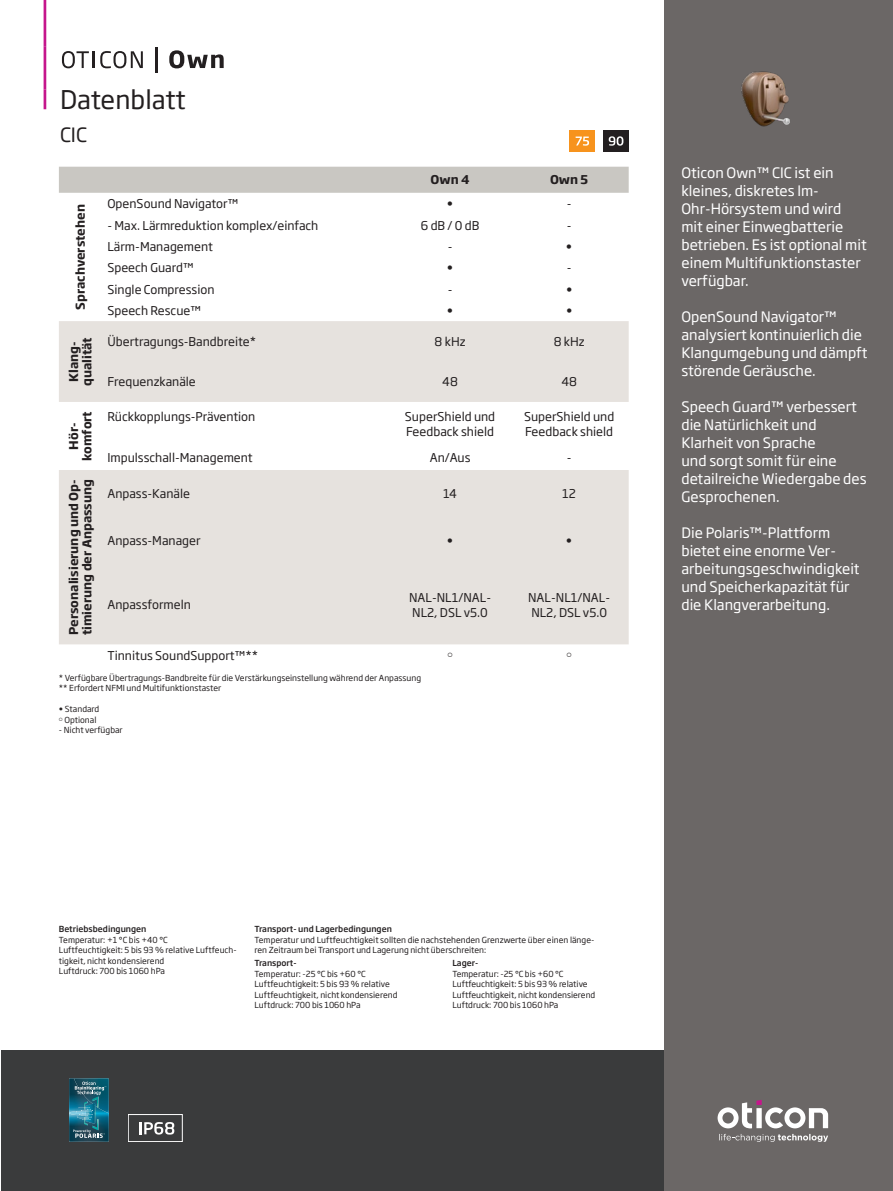
<style>
.page{position:relative;width:893px;height:1191px;background:#fff}
.page>*{position:absolute;margin:0;border:0;box-sizing:border-box;transform-origin:0 0}
.t1{font:25.5px "Soho Gothic Pro";color:#231f20}
.t2{font:19.5px "Soho Gothic Pro";color:#231f20}
.t3{font:14.25px/18px "Soho Gothic Pro";color:#fff}
.t4{font:12px/15px "Soho Gothic Pro";color:#231f20}
.t5{font:700 12px/13.5px "Soho Gothic Pro";color:#231f20;text-align:center}
.t6{font:8.25px/10.5px "Soho Gothic Pro";color:#231f20}
.t7{font:500 8.25px "Soho Gothic Pro";color:#231f20}
</style>
<div class="page">
<div style="left:1px;top:1050px;width:892px;height:141px;background:#3a3b3c"></div>
<div style="left:664px;top:0;width:229px;height:1191px;background:#6b6766"></div>
<img style="left:69px;top:1137px;width:40px;height:4px">
<img style="left:70px;top:1141px;width:38px;height:1px">
<svg style="left:69px;top:1078px;width:40px;height:59px;background:#2b7084"></svg>
<div style="left:570px;top:130px;width:25px;height:22px;background:#f7931d"></div>
<svg style="left:576px;top:137px;width:13px;height:9px"></svg>
<svg style="left:718px;top:1100px;width:110px;height:41px"></svg>
<div style="left:128px;top:1114px;width:55px;height:27px;border:1px solid #fff"></div>
<svg style="left:139px;top:1122px;width:35px;height:12px"></svg>
<div style="left:603px;top:130px;width:26px;height:22px;background:#231f20"></div>
<svg style="left:609px;top:136px;width:14px;height:10px"></svg>
<hr style="left:44px;top:0;width:2px;height:47px;background:#c5168c">
<hr style="left:44px;top:47px;width:2px;height:42px;background:#c5168c">
<hr style="left:44px;top:89px;width:2px;height:20px;background:#c5168c">
<svg style="left:62px;top:51px;width:81px;height:17px"></svg>
<hr style="left:156px;top:47px;width:2px;height:25px;background:#231f20">
<svg style="left:169px;top:50px;width:55px;height:18px"></svg>
<div style="left:59px;top:167px;width:570px;height:26px;background:#c9c7c2"></div>
<svg style="left:59px;top:321px;width:570px;height:323px;fill:#e6e2de"></svg>
<img style="left:741px;top:71px;width:49px;height:56px">
<h1 class="t1" style="left:60px;top:80px;width:127px">Datenblatt</h1>
<h2 class="t2" style="left:60px;top:119px;width:28px">CIC</h2>
<h3 class="t5" style="left:430px;top:172px;width:41px">Own 4</h3>
<h3 class="t5" style="left:550px;top:172px;width:40px">Own 5</h3>
<h3 class="t5" style="left:73px;top:310px;width:107px;rotate:-90deg">Sprachverstehen</h3>
<h3 class="t4" style="left:107px;top:196px;width:132px">OpenSound Navigator™</h3>
<h3 class="t4" style="left:447px;top:196px;width:8px">•</h3>
<h3 class="t4" style="left:567px;top:196px;width:6px">-</h3>
<h3 class="t4" style="left:107px;top:217px;width:213px">- Max. Lärmreduktion komplex/einfach</h3>
<h3 class="t4" style="left:421px;top:217px;width:60px">6 dB / 0 dB</h3>
<h3 class="t4" style="left:567px;top:217px;width:6px">-</h3>
<h3 class="t4" style="left:107px;top:238px;width:107px">Lärm-Management</h3>
<h3 class="t4" style="left:448px;top:238px;width:6px">-</h3>
<h3 class="t4" style="left:566px;top:238px;width:8px">•</h3>
<h3 class="t4" style="left:107px;top:260px;width:88px">Speech Guard™</h3>
<h3 class="t4" style="left:447px;top:260px;width:8px">•</h3>
<h3 class="t4" style="left:567px;top:260px;width:6px">-</h3>
<h3 class="t4" style="left:107px;top:281px;width:109px">Single Compression</h3>
<h3 class="t4" style="left:448px;top:281px;width:6px">-</h3>
<h3 class="t4" style="left:566px;top:281px;width:8px">•</h3>
<h3 class="t4" style="left:107px;top:302px;width:95px">Speech Rescue™</h3>
<h3 class="t4" style="left:447px;top:302px;width:8px">•</h3>
<h3 class="t4" style="left:566px;top:302px;width:8px">•</h3>
<h3 class="t5" style="left:66px;top:386px;width:50px;rotate:-90deg">Klang&shy;qualität</h3>
<h3 class="t4" style="left:107px;top:333px;width:150px">Übertragungs-Bandbreite*</h3>
<h3 class="t4" style="left:435px;top:333px;width:32px">8 kHz</h3>
<h3 class="t4" style="left:554px;top:333px;width:32px">8 kHz</h3>
<h3 class="t4" style="left:107px;top:374px;width:90px">Frequenzkanäle</h3>
<h3 class="t4" style="left:442px;top:374px;width:17px">48</h3>
<h3 class="t4" style="left:561px;top:374px;width:17px">48</h3>
<h3 class="t5" style="left:66px;top:461px;width:51px;rotate:-90deg">Hör&shy;komfort</h3>
<h3 class="t4" style="left:107px;top:408px;width:149px">Rückkopplungs-Prävention</h3>
<h3 class="t4" style="left:405px;top:408px;width:92px">SuperShield und<br>Feedback shield</h3>
<h3 class="t4" style="left:524px;top:408px;width:92px">SuperShield und<br>Feedback shield</h3>
<h3 class="t4" style="left:107px;top:449px;width:147px">Impulsschall-Management</h3>
<h3 class="t4" style="left:430px;top:449px;width:42px">An/Aus</h3>
<h3 class="t4" style="left:567px;top:449px;width:6px">-</h3>
<h3 class="t5" style="left:66px;top:635px;width:158px;text-align:left;rotate:-90deg">Personalisierung und Op&shy;timierung der Anpassung</h3>
<h3 class="t4" style="left:107px;top:485px;width:84px">Anpass-Kanäle</h3>
<h3 class="t4" style="left:443px;top:485px;width:15px">14</h3>
<h3 class="t4" style="left:562px;top:485px;width:15px">12</h3>
<h3 class="t4" style="left:107px;top:533px;width:95px">Anpass-Manager</h3>
<h3 class="t4" style="left:447px;top:533px;width:8px">•</h3>
<h3 class="t4" style="left:566px;top:533px;width:8px">•</h3>
<h3 class="t4" style="left:107px;top:596px;width:85px">Anpassformeln</h3>
<h3 class="t4" style="left:409px;top:589px;width:83px">NAL-NL1/NAL-<br>NL2, DSL v5.0</h3>
<h3 class="t4" style="left:528px;top:589px;width:83px">NAL-NL1/NAL-<br>NL2, DSL v5.0</h3>
<h3 class="t4" style="left:107px;top:647px;width:152px">Tinnitus SoundSupport™**</h3>
<p class="t6" style="left:59px;top:672px;width:364px">* Verfügbare Übertragungs-Bandbreite für die Verstärkungseinstellung während der Anpassung ** Erfordert NFMI und Multifunktionstaster</p>
<p class="t6" style="left:59px;top:703px;width:42px">• Standard</p>
<p class="t6" style="left:59px;top:714px;width:39px">○ Optional</p>
<p class="t6" style="left:59px;top:724px;width:65px">- Nicht verfügbar</p>
<h3 class="t3" style="left:681px;top:163px;width:187px">Oticon Own™ CIC ist ein kleines, diskretes Im-<br>Ohr-Hörsystem und wird<br>mit einer Einwegbatterie betrieben. Es ist optional mit einem Multifunktionstaster verfügbar.</h3>
<h3 class="t3" style="left:681px;top:307px;width:188px">OpenSound Navigator™ analysiert kontinuierlich die<br>Klangumgebung und dämpft störende Geräusche.</h3>
<h3 class="t3" style="left:681px;top:397px;width:187px">Speech Guard™ verbessert die Natürlichkeit und<br>Klarheit von Sprache<br>und sorgt somit für eine detailreiche Wiedergabe des<br>Gesprochenen.</h3>
<h3 class="t3" style="left:681px;top:523px;width:180px">Die Polaris™-Plattform bietet eine enorme Ver&shy;arbeitungsgeschwindigkeit und Speicherkapazität für die Klangverarbeitung.</h3>
<p class="t7" style="left:59px;top:922px;width:89px">Betriebsbedingungen</p>
<p class="t6" style="left:59px;top:934px;width:179px">Temperatur: +1 °C bis +40 °C<br>Luftfeuchtigkeit: 5 bis 93 % relative Luftfeuch&shy;tigkeit, nicht kondensierend<br>Luftdruck: 700 bis 1060 hPa</p>
<p class="t7" style="left:254px;top:922px;width:139px">Transport- und Lagerbedingungen</p>
<p class="t6" style="left:254px;top:934px;width:341px">Temperatur und Luftfeuchtigkeit sollten die nachstehenden Grenzwerte über einen länge&shy;ren Zeitraum bei Transport und Lagerung nicht überschreiten:</p>
<p class="t7" style="left:254px;top:956px;width:44px">Transport-</p>
<p class="t6" style="left:254px;top:968px;width:144px">Temperatur: -25 °C bis +60 °C Luftfeuchtigkeit: 5 bis 93 % relative Luftfeuchtigkeit, nicht kondensierend Luftdruck: 700 bis 1060 hPa</p>
<p class="t7" style="left:452px;top:956px;width:28px">Lager-</p>
<p class="t6" style="left:452px;top:968px;width:144px">Temperatur: -25 °C bis +60 °C Luftfeuchtigkeit: 5 bis 93 % relative Luftfeuchtigkeit, nicht kondensierend Luftdruck: 700 bis 1060 hPa</p>
</div>
